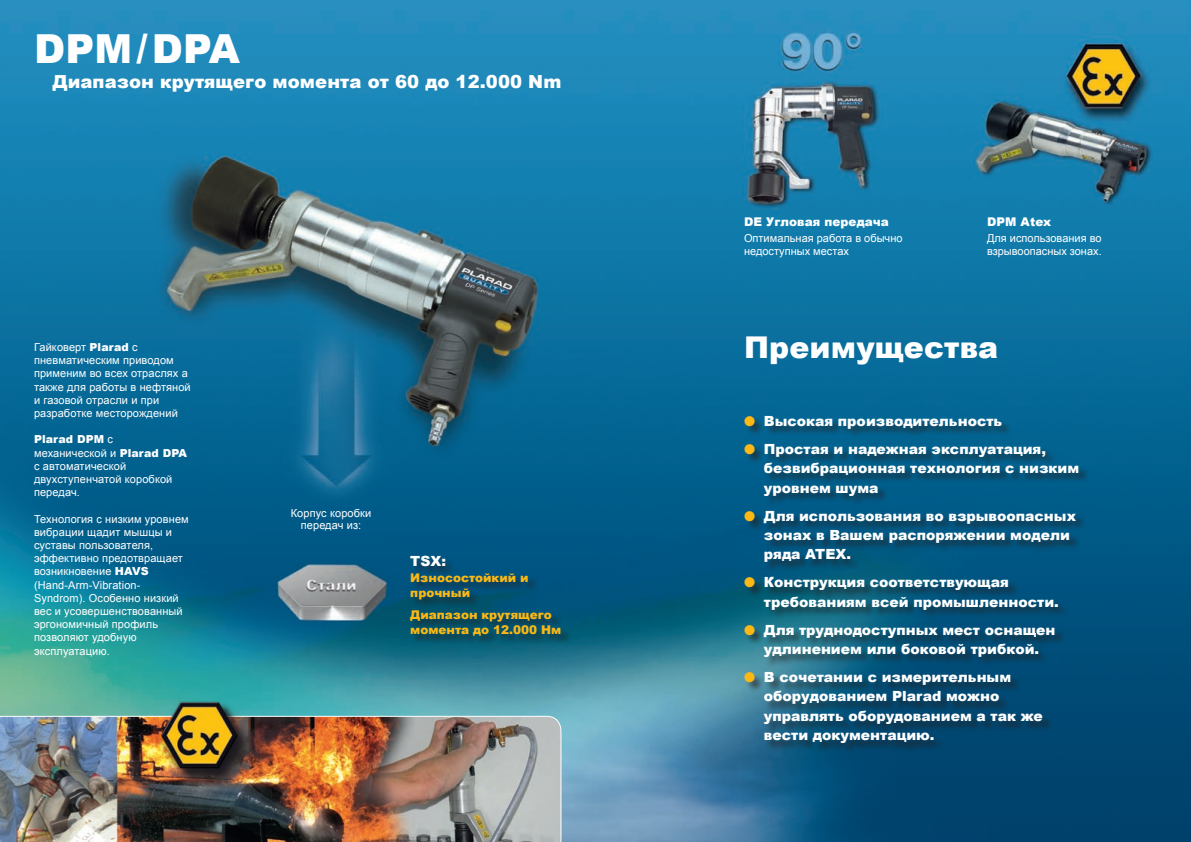
<style>
.page{position:relative;width:1191px;height:842px;background:#fff}
.page>*{position:absolute;margin:0;border:0;box-sizing:border-box;transform-origin:0 0}
.t1{font:900 40px "Arial";letter-spacing:.005em;color:#fff}
.t2{font:900 30px "Arial";letter-spacing:.005em;color:#fff}
.t3{font:900 18px "Arial";letter-spacing:.005em;color:#fff}
.t4{font:900 14px/19.4px "Arial";color:#fff}
.t5{font:900 12px/15.5px "Arial";color:#fcb814}
.t6{font:900 12px "Arial";letter-spacing:.005em;color:#fff}
.t7{font:11px/13.2px "Arial";letter-spacing:.01em;color:#fff}
.s1{font-weight:900}
.s2{color:#fcb814}
</style>
<div class="page">
<img style="left:0;top:0;width:1191px;height:842px">
<div style="left:745px;top:416px;width:344px;height:338px;background:#231f20;opacity:.6"></div>
<div style="left:411px;top:556px;width:160px;height:90px;background:#231f20;opacity:.6"></div>
<img style="left:0;top:716px;width:561px;height:126px">
<img style="left:110px;top:673px;width:185px;height:132px">
<h1 class="t1" style="left:34px;top:19px;width:207px">DPM/DPA</h1>
<h3 class="t3" style="left:52px;top:69px;width:510px">Диапазон крутящего момента от 60 до 12.000 Nm</h3>
<p class="t7" style="left:34px;top:341px;width:158px">Гайковерт <span class="s1">Plarad</span> с пневматическим приводом применим во всех отраслях а также для работы в нефтяной и газовой отрасли и при разработке месторождений</p>
<p class="t7" style="left:34px;top:433px;width:155px"><span class="s1">Plarad DPM</span> с механической и <span class="s1">Plarad DPA </span>с автоматической двухступенчатой коробкой передач.</p>
<p class="t7" style="left:34px;top:512px;width:156px">Технология с низким уровнем вибрации щадит мышцы и суставы пользователя, эффективно предотвращает возникновение <span class="s1">HAVS </span>(Hand-Arm-Vibration-<br>Syndrom). Особенно низкий вес и усовершенствованный эргономичный профиль позволяют удобную эксплуатацию.</p>
<p class="t7" style="left:291px;top:507px;width:82px;line-height:12px;text-align:center">Корпус коробки передач из:</p>
<p class="t4" style="left:410px;top:551px;width:37px">TSX:</p>
<p class="t5" style="left:410px;top:569px;width:120px">Износостойкий и прочный</p>
<p class="t5" style="left:410px;top:606px;width:153px">Диапазон крутящего момента до 12.000 Нм</p>
<p class="t6" style="left:744px;top:213px;width:146px">DE Угловая передача</p>
<p class="t7" style="left:744px;top:232px;width:160px">Оптимальная работа в обычно недоступных местах</p>
<p class="t6" style="left:987px;top:213px;width:66px">DPM Atex</p>
<p class="t7" style="left:987px;top:232px;width:116px">Для использования во взрывоопасных зонах.</p>
<h2 class="t2" style="left:744px;top:325px;width:256px">Преимущества</h2>
<p class="t4" style="left:744px;top:411px;width:259px"><span class="s2">●</span> Высокая производительность</p>
<p class="t4" style="left:764px;top:439px;width:317px;text-indent:-20px"><span class="s2">●</span> Простая и надежная эксплуатация, безвибрационная технология с низким уровнем шума</p>
<p class="t4" style="left:764px;top:505px;width:313px;text-indent:-20px"><span class="s2">●</span> Для использования во взрывоопасных зонах в Вашем распоряжении модели ряда ATEX.</p>
<p class="t4" style="left:764px;top:572px;width:296px;text-indent:-20px"><span class="s2">●</span> Конструкция соответствующая требованиям всей промышленности.</p>
<p class="t4" style="left:744px;top:619px;width:313px;text-align:center"><span class="s2">●</span> Для труднодоступных мест оснащен удлинением или боковой трибкой.</p>
<p class="t4" style="left:764px;top:667px;width:280px;text-indent:-20px"><span class="s2">●</span> В сочетании с измерительным оборудованием Plarad можно управлять оборудованием а так же вести документацию.</p>
</div>
